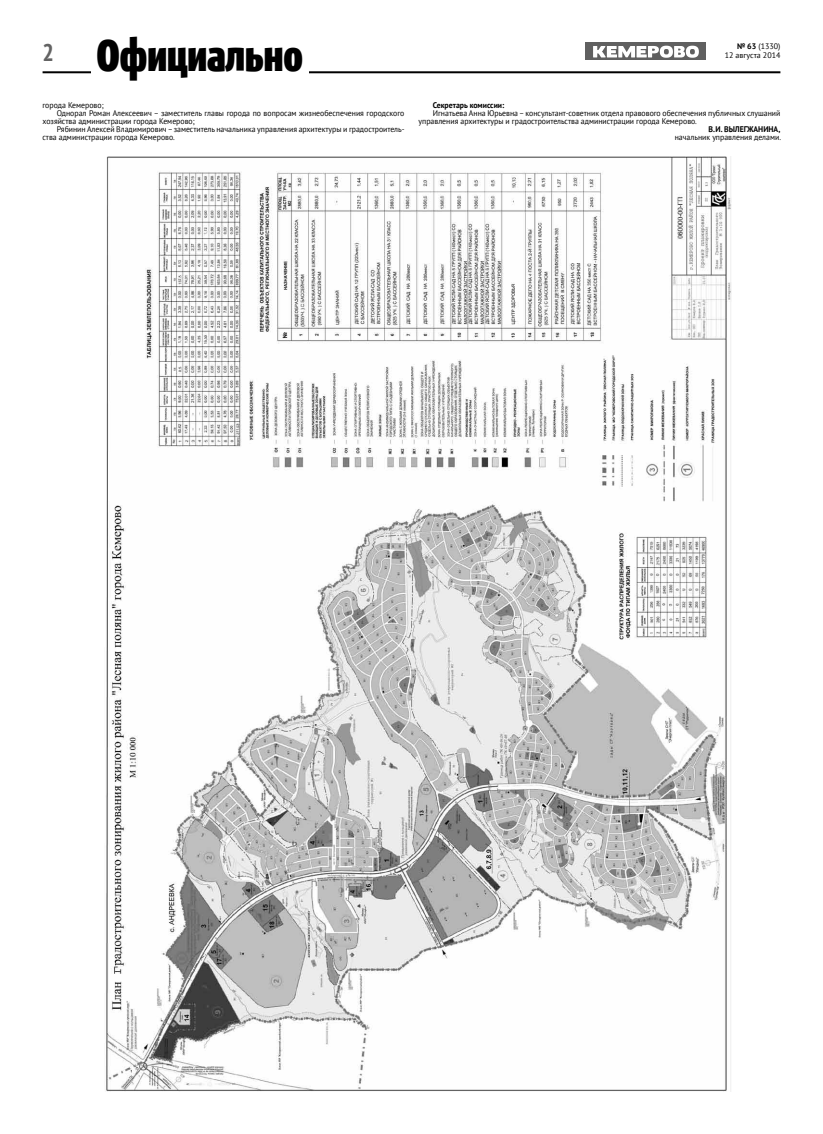
<style>
.page{position:relative;width:823px;height:1134px;background:#fff}
.page>*{position:absolute;margin:0;border:0;box-sizing:border-box;transform-origin:0 0}
.t1{font:44px "Smarty Cond Heavy GK";color:#000}
.t2{font:700 condensed 24px "PT Sans";color:#636363}
.t3{font:8.2px/8px "PT Sans";color:#000;scale:.95 1}
.t4{font:700 8.2px "PT Sans";color:#000;scale:.95 1}
.t5{font:8px "PT Sans";color:#000}
.s1{font-weight:700}
</style>
<div class="page">
<div style="left:585px;top:43px;width:120px;height:17px;background:#606060"></div>
<svg style="left:593px;top:46px;width:105px;height:12px"></svg>
<hr style="left:43px;top:71px;width:737px;height:2px;background:#000">
<div style="left:91px;top:37px;width:217px;height:39px;background:#fff"></div>
<img style="left:106px;top:156px;width:624px;height:935px">
<h1 class="t1" style="left:96px;top:30px;width:208px">Официально</h1>
<p class="t3" style="left:43px;top:100px;width:66px">города Кемерово;</p>
<p class="t3" style="left:57px;top:108px;width:367px">Однорал Роман Алексеевич – заместитель главы города по вопросам жизнеобеспечения городского</p>
<p class="t3" style="left:43px;top:116px;width:162px">хозяйства администрации города Кемерово;</p>
<p class="t3" style="left:57px;top:124px;width:367px">Рябинин Алексей Владимирович – заместитель начальника управления архитектуры и градостроитель‑</p>
<p class="t3" style="left:43px;top:132px;width:141px">ства администрации города Кемерово.</p>
<p class="t5" style="left:736px;top:41px;width:45px"><span class="s1">№ 63</span> (1330)</p>
<h2 class="t2" style="left:43px;top:37px;width:13px">2</h2>
<p class="t5" style="left:724px;top:50px;width:57px">12 августа 2014</p>
<p class="t4" style="left:432px;top:99px;width:77px">Секретарь комиссии:</p>
<p class="t3" style="left:418px;top:108px;width:382px;text-indent:14px">Игнатьева Анна Юрьевна – консультант-советник отдела правового обеспечения публичных слушаний управления архитектуры и градостроительства администрации города Кемерово.</p>
<p class="t4" style="left:708px;top:123px;width:77px">В.И. ВЫЛЕГЖАНИНА,</p>
<p class="t3" style="left:674px;top:132px;width:113px">начальник управления делами.</p>
</div>
